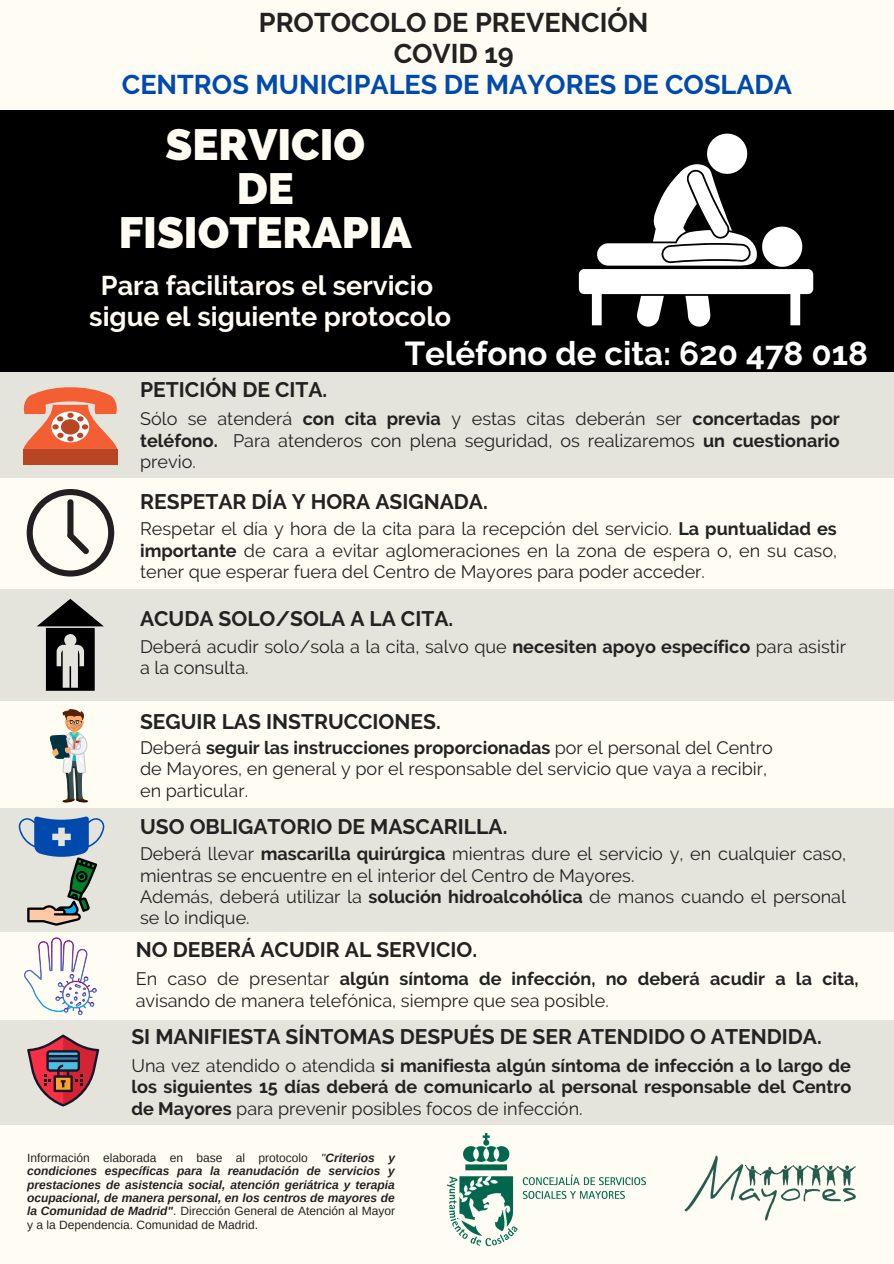
<style>
.page{position:relative;width:894px;height:1264px;background:#fff}
.page>*{position:absolute;margin:0;border:0;box-sizing:border-box;transform-origin:0 0}
.t1{font:800 43.5px/44px "Raleway";color:#fffdf3;text-align:center}
.t2{font:700 33px "Raleway";color:#fff}
.t3{font:700 27px/31.7px "Raleway";color:#fffdf3;text-align:center}
.t4{font:700 27px "Raleway";color:#004aad}
.t5{font:700 27px/31.2px "Raleway";color:#222;text-align:center}
.t6{font:700 21px "Raleway";color:#222}
.t7{font:700 21px "Raleway";color:#212121}
.t8{font:18px/21.5px "Raleway";color:#222}
.t9{font:700 18px/21.5px "Raleway";color:#222;text-align:justify}
.t10{font:18px/21.5px "Raleway";color:#212121;text-align:justify}
.t11{font:italic 700 12px/13.4px "Arimo";color:#222;text-align:justify}
.s1{font-weight:700}
.s2{font-weight:400}
.s3{font-weight:400;font-style:normal}
</style>
<div class="page">
<div style="left:0;top:0;width:893px;height:1263px;background:#fffdf3"></div>
<div style="left:0;top:110px;width:893px;height:261px;background:#000"></div>
<svg style="left:578px;top:133px;width:235px;height:194px"></svg>
<div style="left:0;top:372px;width:893px;height:105px;background:#e4e3dc"></div>
<div style="left:23px;top:449px;width:94px;height:16px;background:#b84625"></div>
<svg style="left:23px;top:387px;width:94px;height:62px"></svg>
<svg style="left:27px;top:489px;width:87px;height:87px"></svg>
<div style="left:0;top:589px;width:893px;height:111px;background:#e4e3dc"></div>
<svg style="left:37px;top:598px;width:67px;height:92px"></svg>
<svg style="left:50px;top:709px;width:37px;height:93px"></svg>
<div style="left:0;top:808px;width:893px;height:124px;background:#e4e3dc"></div>
<svg style="left:19px;top:816px;width:85px;height:109px"></svg>
<svg style="left:24px;top:937px;width:73px;height:79px"></svg>
<div style="left:0;top:1019px;width:893px;height:105px;background:#e4e3dc"></div>
<svg style="left:27px;top:1034px;width:72px;height:72px"></svg>
<img style="left:447px;top:1133px;width:198px;height:112px">
<img style="left:684px;top:1155px;width:172px;height:66px">
<h3 class="t5" style="left:259px;top:7px;width:391px">PROTOCOLO DE PREVENCIÓN<br>COVID 19</h3>
<h3 class="t4" style="left:122px;top:69px;width:671px">CENTROS MUNICIPALES DE MAYORES DE COSLADA</h3>
<h1 class="t1" style="left:119px;top:123px;width:294px">SERVICIO<br>DE<br>FISIOTERAPIA</h1>
<h3 class="t3" style="left:89px;top:269px;width:363px">Para facilitaros el servicio sigue el siguiente protocolo</h3>
<h2 class="t2" style="left:404px;top:334px;width:464px">Teléfono de cita: 620 478 018</h2>
<p class="t7" style="left:140px;top:378px;width:189px">PETICIÓN DE CITA.</p>
<p class="t10" style="left:140px;top:408px;width:701px">Sólo se atenderá <span class="s1">con cita previa</span> y estas citas deberán ser <span class="s1">concertadas por teléfono.</span> Para atenderos con plena seguridad, os realizaremos <span class="s1">un cuestionario </span>previo.</p>
<p class="t6" style="left:140px;top:489px;width:349px">RESPETAR DÍA Y HORA ASIGNADA.</p>
<p class="t8" style="left:140px;top:518px;width:698px;text-align:justify">Respetar el día y hora de la cita para la recepción del servicio. <span class="s1">La puntualidad es importante</span> de cara a evitar aglomeraciones en la zona de espera o, en su caso, tener que esperar fuera del Centro de Mayores para poder acceder.</p>
<p class="t6" style="left:140px;top:606px;width:314px">ACUDA SOLO/SOLA A LA CITA.</p>
<p class="t8" style="left:140px;top:636px;width:707px;line-height:21px">Deberá acudir solo/sola a la cita, salvo que <span class="s1">necesiten apoyo específico</span> para asistir a la consulta.</p>
<p class="t6" style="left:140px;top:709px;width:302px">SEGUIR LAS INSTRUCCIONES.</p>
<p class="t8" style="left:140px;top:737px;width:634px">Deberá <span class="s1">seguir las instrucciones proporcionadas</span> por el personal del Centro de Mayores, en general y por el responsable del servicio que vaya a recibir, en particular.</p>
<p class="t6" style="left:140px;top:813px;width:369px">USO OBLIGATORIO DE MASCARILLA.</p>
<p class="t8" style="left:140px;top:843px;width:707px">Deberá llevar <span class="s1">mascarilla quirúrgica</span> mientras dure el servicio y, en cualquier caso, mientras se encuentre en el interior del Centro de Mayores.<br>Además, deberá utilizar la <span class="s1">solución hidroalcohólica</span> de manos cuando el personal se lo indique.</p>
<p class="t6" style="left:136px;top:937px;width:343px">NO DEBERÁ ACUDIR AL SERVICIO.</p>
<p class="t8" style="left:136px;top:968px;width:724px">En caso de presentar <span class="s1">algún síntoma de infección, no deberá acudir a la cita, </span>avisando de manera telefónica, siempre que sea posible.</p>
<p class="t6" style="left:131px;top:1024px;width:691px">SI MANIFIESTA SÍNTOMAS DESPUÉS DE SER ATENDIDO O ATENDIDA.</p>
<p class="t9" style="left:131px;top:1054px;width:721px"><span class="s2">Una vez atendido o atendida</span> si manifiesta algún síntoma de infección a lo largo de los siguientes 15 días deberá de comunicarlo al personal responsable del Centro de Mayores <span class="s2">para prevenir posibles focos de infección.</span></p>
<p class="t11" style="left:27px;top:1150px;width:369px"><span class="s3">Información elaborada en base al protocolo</span> <span class="s2">"</span>Criterios y condiciones específicas para la reanudación de servicios y prestaciones de asistencia social, atención geriátrica y terapia ocupacional, de manera personal, en los centros de mayores de la Comunidad de Madrid"<span class="s3">. Dirección General de Atención al Mayor y a la Dependencia. Comunidad de Madrid.</span></p>
</div>
